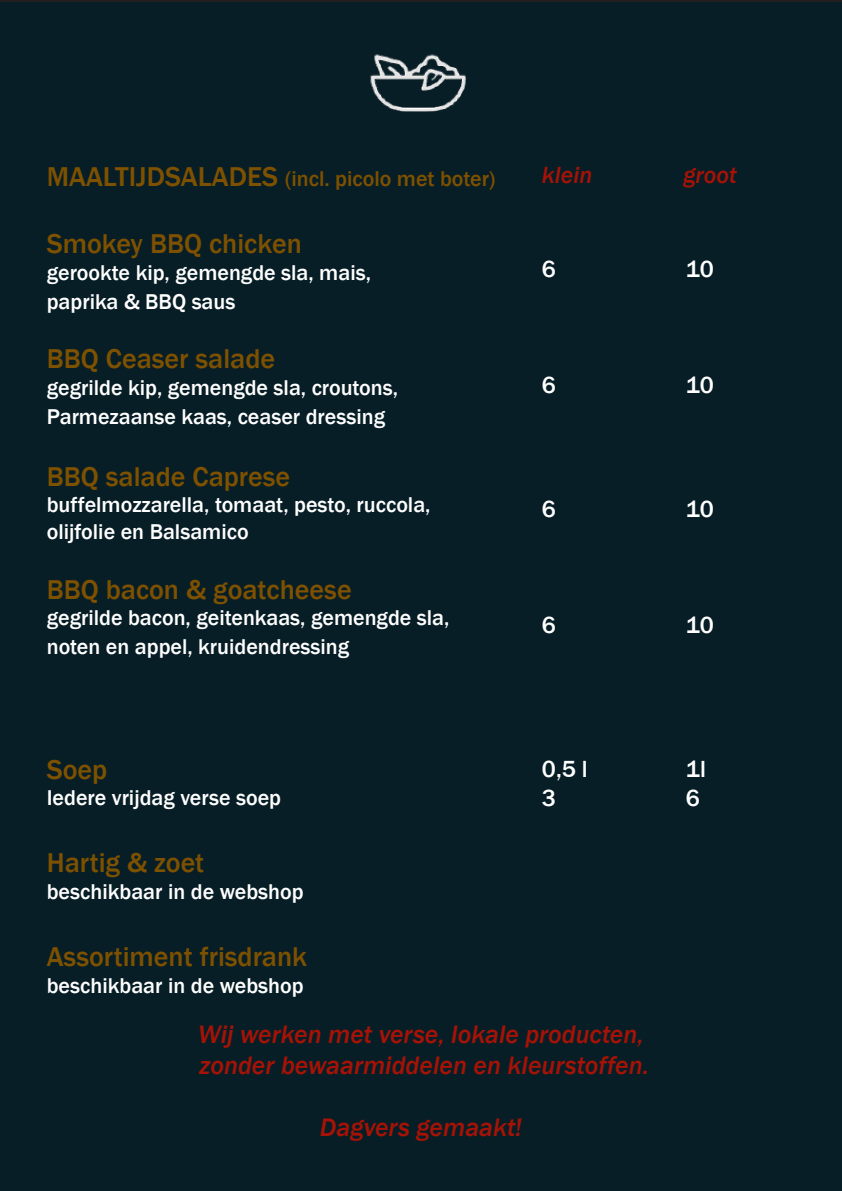
<style>
.page{position:relative;width:842px;height:1191px;background:#081e26}
.page>*{position:absolute;margin:0;border:0;box-sizing:border-box;transform-origin:0 0}
.t1{font:500 28px "Franklin Gothic";color:#7e5100}
.t2{font:italic 500 26px "Franklin Gothic";color:#a61206}
.t3{font:500 24px "Franklin Gothic";letter-spacing:-.01em;color:#fff}
.t4{font:italic 500 24px "Franklin Gothic";color:#a61206}
.t5{font:500 22px "Franklin Gothic";color:#fff}
.t6{font:500 22px "Franklin Gothic";color:#7e5100}
.s1{font-size:28px}
</style>
<div class="page">
<img style="left:361px;top:24px;width:119px;height:104px">
<p class="t6" style="left:47px;top:165px;width:450px"><span class="s1">MAALTIJDSALADES</span> (incl. picolo met boter)</p>
<p class="t1" style="left:47px;top:227px;width:257px">Smokey BBQ chicken</p>
<p class="t5" style="left:47px;top:259px;width:326px">gerookte kip, gemengde sla, mais,</p>
<p class="t5" style="left:47px;top:288px;width:190px">paprika &amp; BBQ saus</p>
<p class="t1" style="left:47px;top:341px;width:230px">BBQ Ceaser salade</p>
<p class="t5" style="left:47px;top:374px;width:353px">gegrilde kip, gemengde sla, croutons,</p>
<p class="t5" style="left:47px;top:402px;width:340px">Parmezaanse kaas, ceaser dressing</p>
<p class="t1" style="left:47px;top:459px;width:245px">BBQ salade Caprese</p>
<p class="t5" style="left:47px;top:491px;width:385px">buffelmozzarella, tomaat, pesto, ruccola,</p>
<p class="t5" style="left:47px;top:518px;width:203px">olijfolie en Balsamico</p>
<p class="t1" style="left:47px;top:572px;width:306px">BBQ bacon &amp; goatcheese</p>
<p class="t5" style="left:47px;top:604px;width:404px">gegrilde bacon, geitenkaas, gemengde sla,</p>
<p class="t5" style="left:47px;top:633px;width:304px">noten en appel, kruidendressing</p>
<p class="t1" style="left:47px;top:752px;width:62px">Soep</p>
<p class="t5" style="left:47px;top:784px;width:236px">Iedere vrijdag verse soep</p>
<p class="t1" style="left:47px;top:845px;width:159px">Hartig &amp; zoet</p>
<p class="t5" style="left:47px;top:878px;width:258px">beschikbaar in de webshop</p>
<p class="t1" style="left:47px;top:939px;width:262px">Assortiment frisdrank</p>
<p class="t5" style="left:47px;top:971px;width:258px">beschikbaar in de webshop</p>
<p class="t4" style="left:542px;top:161px;width:52px">klein</p>
<p class="t4" style="left:683px;top:161px;width:55px">groot</p>
<p class="t3" style="left:542px;top:254px;width:16px">6</p>
<p class="t3" style="left:686px;top:254px;width:29px">10</p>
<p class="t3" style="left:542px;top:370px;width:16px">6</p>
<p class="t3" style="left:686px;top:370px;width:29px">10</p>
<p class="t3" style="left:542px;top:494px;width:16px">6</p>
<p class="t3" style="left:686px;top:494px;width:29px">10</p>
<p class="t3" style="left:542px;top:610px;width:16px">6</p>
<p class="t3" style="left:686px;top:610px;width:29px">10</p>
<p class="t3" style="left:542px;top:754px;width:47px">0,5 l</p>
<p class="t3" style="left:686px;top:754px;width:21px">1l</p>
<p class="t3" style="left:542px;top:782px;width:16px">3</p>
<p class="t3" style="left:686px;top:782px;width:16px">6</p>
<p class="t2" style="left:198px;top:1018px;width:447px">Wij werken met verse, lokale producten,</p>
<p class="t2" style="left:199px;top:1049px;width:451px">zonder bewaarmiddelen en kleurstoffen.</p>
<p class="t2" style="left:320px;top:1111px;width:204px">Dagvers gemaakt!</p>
</div>
